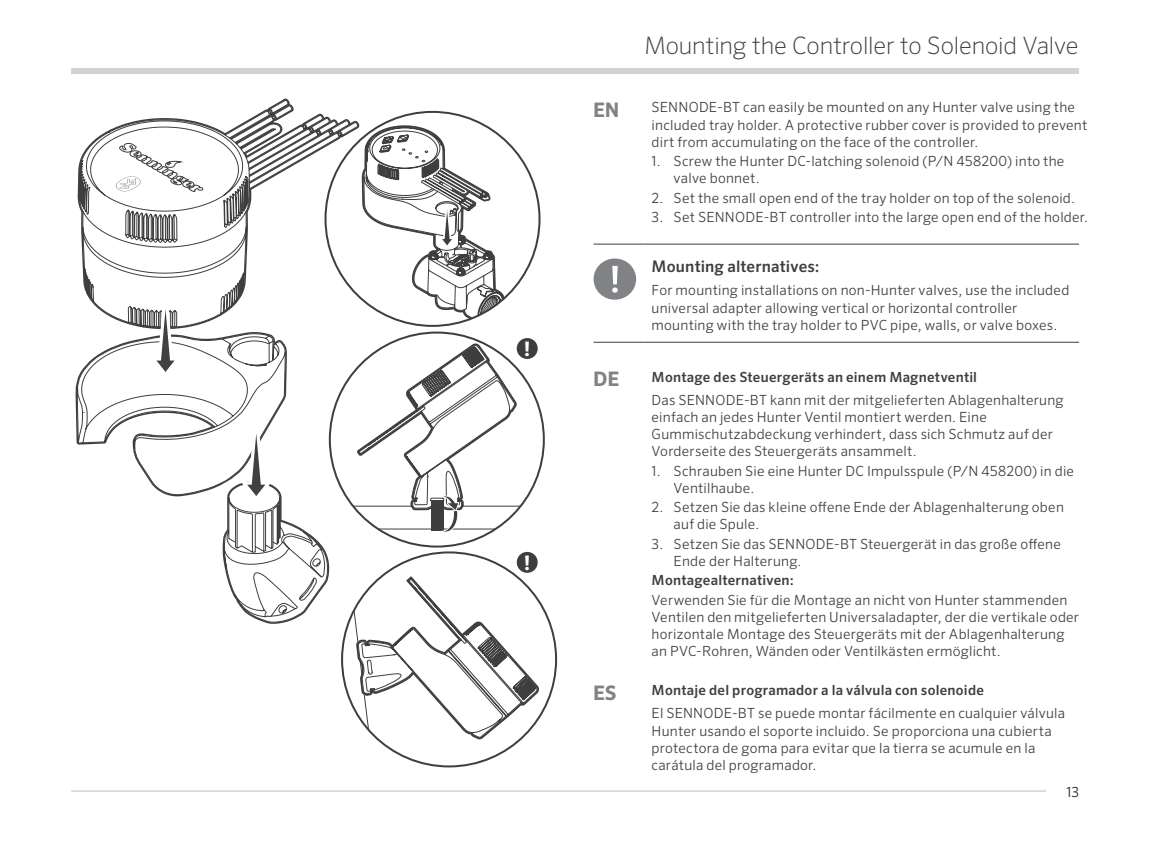
<style>
.page{position:relative;width:1151px;height:864px;background:#fff}
.page>*{position:absolute;margin:0;border:0;box-sizing:border-box;transform-origin:0 0}
.t1{font:200 24px "Sero Pro";letter-spacing:-.01em;color:#3e3e3f}
.t2{font:700 20px "Sero Pro";color:#808285}
.t3{font:700 20px "Sero Pro";color:#fff}
.t4{font:500 16px "Sero Pro";letter-spacing:.01em;color:#3e3e3f}
.t5{font:300 14px/17.2px "Sero Pro";letter-spacing:.015em;color:#3e3e3f}
.t6{font:500 14px "Sero Pro";letter-spacing:.015em;color:#3e3e3f}
.t7{font:300 14px "Sero Pro";color:#231f20}
</style>
<div class="page">
<div style="left:71px;top:68px;width:1008px;height:6px;background:#d1d2d4"></div>
<hr style="left:71px;top:791px;width:1008px;height:1px;background:#bcbdc0">
<div style="left:1046px;top:775px;width:33px;height:33px;background:#fff"></div>
<svg style="left:77px;top:100px;width:281px;height:523px"></svg>
<svg style="left:240px;top:184px;width:3px;height:4px"></svg>
<svg style="left:76px;top:309px;width:253px;height:315px"></svg>
<svg style="left:116px;top:143px;width:88px;height:49px"></svg>
<div style="left:326px;top:112px;width:214px;height:214px;background:#fff;border-radius:50%"></div>
<svg style="left:362px;top:125px;width:143px;height:201px"></svg>
<div style="left:330px;top:333px;width:214px;height:214px;background:#fff;border-radius:50%"></div>
<hr style="left:461px;top:506px;width:83px;height:1px;background:#3e3e3f">
<hr style="left:344px;top:506px;width:68px;height:1px;background:#3e3e3f">
<hr style="left:344px;top:529px;width:200px;height:1px;background:#3e3e3f">
<svg style="left:357px;top:344px;width:160px;height:189px"></svg>
<div style="left:342px;top:552px;width:214px;height:214px;background:#fff;border-radius:50%"></div>
<svg style="left:353px;top:576px;width:186px;height:187px"></svg>
<div style="left:517px;top:338px;width:21px;height:21px;background:#3e3e3f;border-radius:50%"></div>
<div style="left:517px;top:552px;width:21px;height:21px;background:#3e3e3f;border-radius:50%"></div>
<hr style="left:594px;top:244px;width:50px;height:1px;background:#3e3e3f">
<hr style="left:644px;top:244px;width:435px;height:1px;background:#3e3e3f">
<hr style="left:594px;top:342px;width:50px;height:1px;background:#3e3e3f">
<hr style="left:644px;top:342px;width:435px;height:1px;background:#3e3e3f">
<div style="left:594px;top:259px;width:42px;height:41px;background:#808285;border-radius:50%"></div>
<svg style="left:612px;top:266px;width:6px;height:27px"></svg>
<h2 class="t3" style="left:524px;top:337px;width:8px">!</h2>
<h2 class="t3" style="left:524px;top:551px;width:8px">!</h2>
<h2 class="t2" style="left:593px;top:98px;width:28px">EN</h2>
<h2 class="t2" style="left:593px;top:367px;width:28px">DE</h2>
<h2 class="t2" style="left:593px;top:681px;width:25px">ES</h2>
<h1 class="t1" style="left:644px;top:31px;width:436px">Mounting the Controller to Solenoid Valve</h1>
<p class="t5" style="left:652px;top:99px;width:437px">SENNODE-BT can easily be mounted on any Hunter valve using the included tray holder. A protective rubber cover is provided to prevent dirt from accumulating on the face of the controller.</p>
<p class="t5" style="left:674px;top:152px;width:392px;text-indent:-22px">1. Screw the Hunter DC-latching solenoid (P/N 458200) into the valve bonnet.</p>
<p class="t5" style="left:652px;top:189px;width:425px">2. Set the small open end of the tray holder on top of the solenoid.</p>
<p class="t5" style="left:652px;top:208px;width:438px">3. Set SENNODE-BT controller into the large open end of the holder.</p>
<p class="t4" style="left:652px;top:257px;width:170px">Mounting alternatives:</p>
<p class="t5" style="left:652px;top:282px;width:419px">For mounting installations on non-Hunter valves, use the included universal adapter allowing vertical or horizontal controller mounting with the tray holder to PVC pipe, walls, or valve boxes.</p>
<p class="t6" style="left:652px;top:368px;width:327px">Montage des Steuergeräts an einem Magnetventil</p>
<p class="t5" style="left:652px;top:391px;width:413px">Das SENNODE-BT kann mit der mitgelieferten Ablagenhalterung einfach an jedes Hunter Ventil montiert werden. Eine Gummischutzabdeckung verhindert, dass sich Schmutz auf der Vorderseite des Steuergeräts ansammelt.</p>
<p class="t5" style="left:674px;top:462px;width:402px;text-indent:-22px">1. Schrauben Sie eine Hunter DC Impulsspule (P/N 458200) in die<br>Ventilhaube.</p>
<p class="t5" style="left:674px;top:499px;width:392px;text-indent:-22px">2. Setzen Sie das kleine offene Ende der Ablagenhalterung oben auf die Spule.</p>
<p class="t5" style="left:674px;top:535px;width:389px;text-indent:-22px">3. Setzen Sie das SENNODE-BT Steuergerät in das große offene<br>Ende der Halterung.</p>
<p class="t6" style="left:652px;top:572px;width:144px">Montagealternativen:</p>
<p class="t5" style="left:652px;top:591px;width:429px">Verwenden Sie für die Montage an nicht von Hunter stammenden Ventilen den mitgelieferten Universaladapter, der die vertikale oder horizontale Montage des Steuergeräts mit der Ablagenhalterung an PVC-Rohren, Wänden oder Ventilkästen ermöglicht.</p>
<p class="t6" style="left:652px;top:682px;width:334px">Montaje del programador a la válvula con solenoide</p>
<p class="t5" style="left:652px;top:705px;width:415px">El SENNODE-BT se puede montar fácilmente en cualquier válvula Hunter usando el soporte incluido. Se proporciona una cubierta protectora de goma para evitar que la tierra se acumule en la carátula del programador.</p>
<p class="t7" style="left:1066px;top:783px;width:14px">13</p>
</div>
